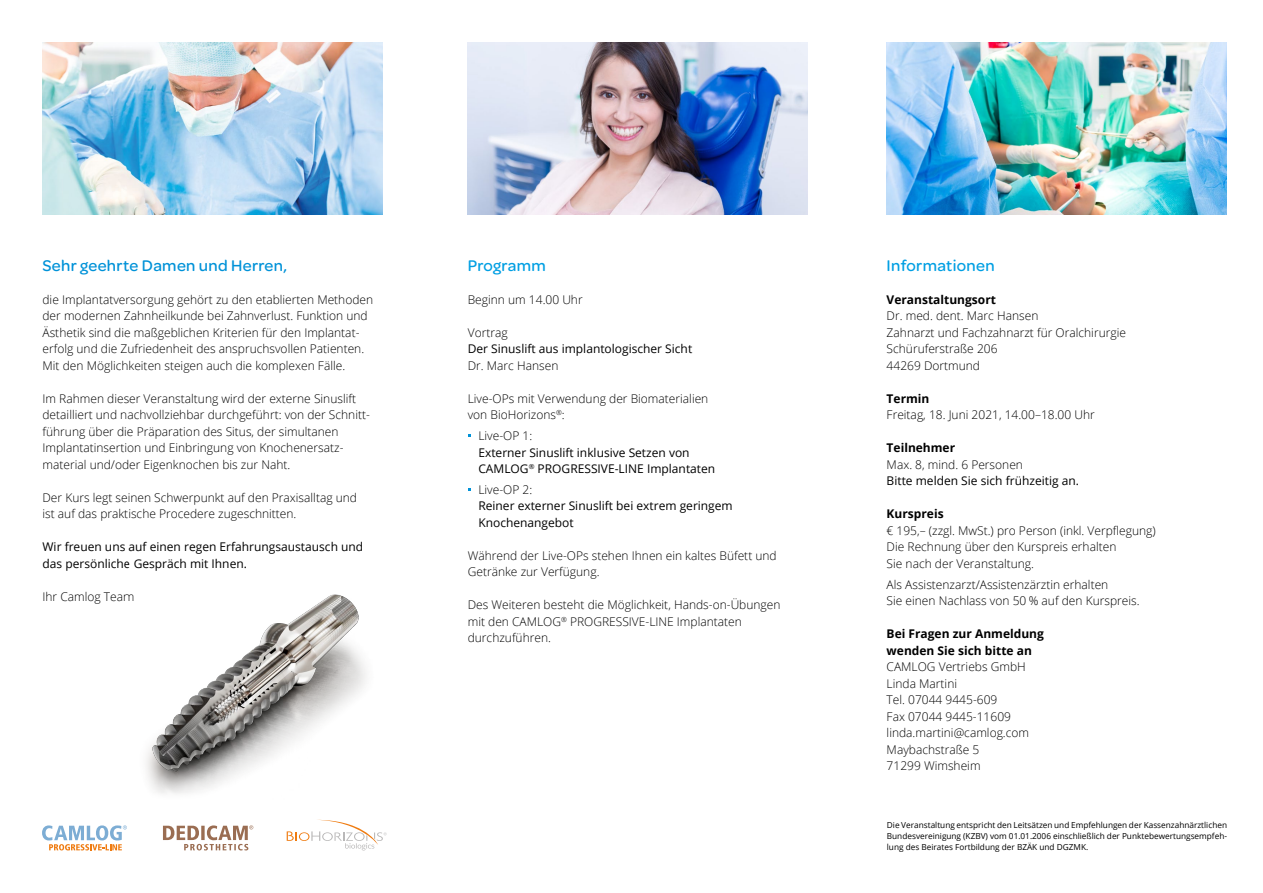
<style>
.page{position:relative;width:1263px;height:893px;background:#fff}
.page>*{position:absolute;margin:0;border:0;box-sizing:border-box;transform-origin:0 0}
.t1{font:500 16.5px "Omnes";letter-spacing:.02em;color:#0092d8}
.t2{font:500 16.5px "Omnes";letter-spacing:.02em;color:#009fe3}
.t3{font:300 12px/16.5px "Open Sans";color:#000}
.t4{font:12px/16.5px "Open Sans";color:#000}
.t5{font:700 12px/16.5px "Open Sans";color:#000}
.t6{font:8.25px/11.2px "Open Sans";color:#000;text-align:justify}
</style>
<div class="page">
<img style="left:468px;top:43px;width:340px;height:172px">
<img style="left:887px;top:43px;width:340px;height:172px">
<img style="left:43px;top:43px;width:340px;height:172px">
<svg style="left:287px;top:820px;width:100px;height:30px"></svg>
<img style="left:146px;top:594px;width:220px;height:200px">
<svg style="left:42px;top:825px;width:85px;height:25px"></svg>
<svg style="left:163px;top:825px;width:90px;height:25px"></svg>
<h1 class="t1" style="left:43px;top:254px;width:246px">Sehr geehrte Damen und Herren,</h1>
<p class="t3" style="left:43px;top:291px;width:332px">die Implantatversorgung gehört zu den etablierten Methoden der modernen Zahnheilkunde bei Zahnverlust. Funktion und Ästhetik sind die maßgeblichen Kriterien für den Implantat&shy;erfolg und die Zufriedenheit des anspruchsvollen Patienten.<br>Mit den Möglichkeiten steigen auch die komplexen Fälle.</p>
<p class="t3" style="left:43px;top:390px;width:328px">Im Rahmen dieser Veranstaltung wird der externe Sinuslift detailliert und nachvollziehbar durchgeführt: von der Schnitt&shy;führung über die Präparation des Situs, der simultanen Implantatinsertion und Einbringung von Knochenersatz&shy;material und/oder Eigenknochen bis zur Naht.</p>
<p class="t3" style="left:43px;top:489px;width:316px">Der Kurs legt seinen Schwerpunkt auf den Praxisalltag und ist auf das praktische Procedere zugeschnitten.</p>
<p class="t4" style="left:43px;top:538px;width:322px">Wir freuen uns auf einen regen Erfahrungsaustausch und das persönliche Gespräch mit Ihnen.</p>
<p class="t3" style="left:43px;top:588px;width:93px">Ihr Camlog Team</p>
<h1 class="t2" style="left:468px;top:254px;width:80px">Programm</h1>
<p class="t3" style="left:468px;top:291px;width:116px">Beginn um 14.00 Uhr</p>
<p class="t3" style="left:468px;top:324px;width:41px">Vortrag</p>
<p class="t4" style="left:468px;top:340px;width:226px">Der Sinuslift aus implantologischer Sicht</p>
<p class="t3" style="left:468px;top:357px;width:92px">Dr. Marc Hansen</p>
<p class="t3" style="left:468px;top:390px;width:242px">Live-OPs mit Verwendung der Biomaterialien von BioHorizons<sup>®</sup>:</p>
<p class="t3" style="left:478px;top:427px;width:55px">Live-OP 1:</p>
<p class="t4" style="left:478px;top:444px;width:238px">Externer Sinuslift inklusive Setzen von<br>CAMLOG<sup>®</sup> PROGRESSIVE-LINE Implantaten</p>
<p class="t3" style="left:478px;top:481px;width:55px">Live-OP 2:</p>
<p class="t4" style="left:478px;top:497px;width:256px">Reiner externer Sinuslift bei extrem geringem<br>Knochenangebot</p>
<p class="t3" style="left:468px;top:547px;width:310px">Während der Live-OPs stehen Ihnen ein kaltes Büfett und<br>Getränke zur Verfügung.</p>
<p class="t3" style="left:468px;top:596px;width:314px">Des Weiteren besteht die Möglichkeit, Hands-on-Übungen mit den CAMLOG<sup>®</sup> PROGRESSIVE-LINE Implantaten durchzuführen.</p>
<h1 class="t2" style="left:887px;top:254px;width:109px">Informationen</h1>
<p class="t5" style="left:887px;top:291px;width:111px">Veranstaltungsort</p>
<p class="t3" style="left:887px;top:307px;width:241px">Dr. med. dent. Marc Hansen<br>Zahnarzt und Fachzahnarzt für Oralchirurgie<br>Schüruferstraße 206<br>44269 Dortmund</p>
<p class="t5" style="left:887px;top:390px;width:44px">Termin</p>
<p class="t3" style="left:887px;top:406px;width:210px">Freitag, 18. Juni 2021, 14.00–18.00 Uhr</p>
<p class="t5" style="left:887px;top:439px;width:70px">Teilnehmer</p>
<p class="t3" style="left:887px;top:456px;width:138px">Max. 8, mind. 6 Personen</p>
<p class="t4" style="left:887px;top:472px;width:194px">Bitte melden Sie sich frühzeitig an.</p>
<p class="t5" style="left:887px;top:505px;width:59px">Kurspreis</p>
<p class="t3" style="left:887px;top:522px;width:271px">€ 195,– (zzgl. MwSt.) pro Person (inkl. Verpflegung)<br>Die Rechnung über den Kurspreis erhalten<br>Sie nach der Veranstaltung.</p>
<p class="t3" style="left:887px;top:576px;width:254px">Als Assistenzarzt/Assistenzärztin erhalten<br>Sie einen Nachlass von 50 % auf den Kurspreis.</p>
<p class="t5" style="left:887px;top:625px;width:159px">Bei Fragen zur Anmeldung wenden Sie sich bitte an</p>
<p class="t3" style="left:887px;top:658px;width:144px">CAMLOG Vertriebs GmbH<br>Linda Martini<br>Tel. 07044 9445-609<br>Fax 07044 9445-11609 linda.martini@camlog.com<br>Maybachstraße 5<br>71299 Wimsheim</p>
<p class="t6" style="left:887px;top:819px;width:342px">Die Veranstaltung entspricht den Leitsätzen und Empfehlungen der Kassenzahnärztlichen Bundesvereinigung (KZBV) vom 01.01.2006 einschließlich der Punktebewertungsempfeh&shy;lung des Beirates Fortbildung der BZÄK und DGZMK.</p>
</div>
